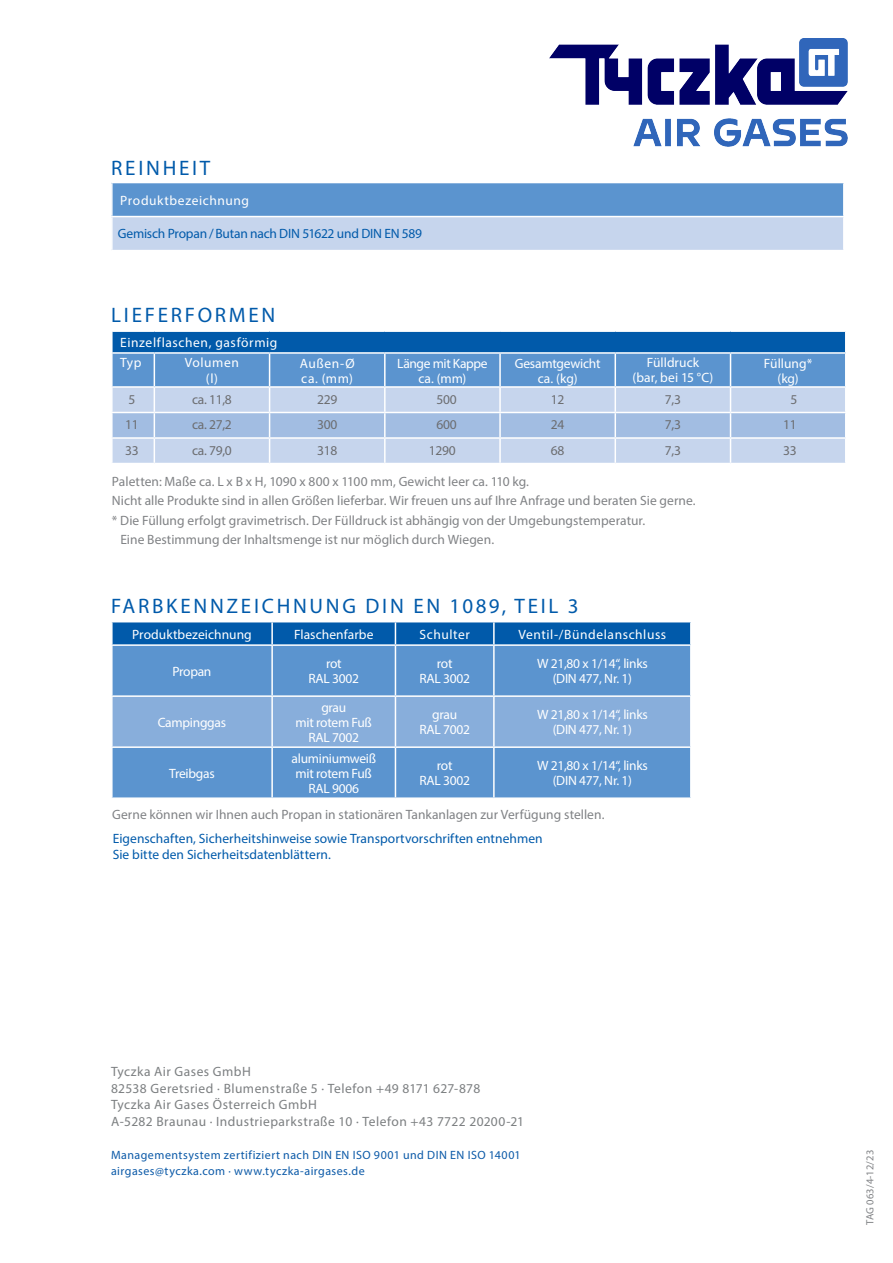
<style>
.page{position:relative;width:893px;height:1263px;background:#fff}
.page>*{position:absolute;margin:0;border:0;box-sizing:border-box;transform-origin:0 0}
.t1{font:21px "Myriad Pro";letter-spacing:.13em;color:#015aaa}
.t2{font:13.5px "Myriad Pro";letter-spacing:.005em;color:#808285}
.t3{font:13.5px/15px "Myriad Pro";letter-spacing:-.015em;color:#fff;text-align:center}
.t4{font:13.5px/16.5px "Myriad Pro";letter-spacing:.035em;color:#7c7f81}
.t5{font:13.5px/16.2px "Myriad Pro";color:#015aaa}
.t6{font:13.5px "Myriad Pro";letter-spacing:-.02em;color:#6c6d70}
.t7{font:13.5px/19.5px "Myriad Pro";letter-spacing:.045em;color:#fff}
.t8{font:13.5px "Myriad Pro";letter-spacing:.04em;color:#fff}
.t9{font:13.5px "Myriad Pro";letter-spacing:-.02em;color:#015aaa}
.t10{font:13.5px "Myriad Pro";letter-spacing:.005em;color:#fff}
.t11{font:12px/16.5px "Myriad Pro";letter-spacing:.04em;color:#0c5aa8}
.t12{font:10.5px "Myriad Pro";letter-spacing:.01em;color:#808285}
</style>
<div class="page">
<div style="left:112px;top:183px;width:732px;height:34px;background:#5b94cf"></div>
<div style="left:112px;top:217px;width:732px;height:34px;background:#c6d5ed"></div>
<hr style="left:111px;top:217px;width:2px;height:33px;background:#fff">
<hr style="left:843px;top:217px;width:2px;height:33px;background:#fff">
<hr style="left:111px;top:250px;width:734px;height:1px;background:#fff">
<hr style="left:111px;top:183px;width:2px;height:33px;background:#fff">
<hr style="left:843px;top:183px;width:2px;height:33px;background:#fff">
<hr style="left:111px;top:216px;width:734px;height:1px;background:#fff">
<svg style="left:112px;top:332px;width:734px;height:131px;background:#87aed9"></svg>
<hr style="left:111px;top:352px;width:43px;height:2px;background:#fff">
<hr style="left:111px;top:354px;width:2px;height:32px;background:#fff">
<hr style="left:154px;top:352px;width:116px;height:2px;background:#fff">
<hr style="left:154px;top:354px;width:1px;height:32px;background:#fff">
<hr style="left:270px;top:352px;width:115px;height:2px;background:#fff">
<hr style="left:269px;top:354px;width:1px;height:32px;background:#fff">
<hr style="left:385px;top:352px;width:115px;height:2px;background:#fff">
<hr style="left:384px;top:354px;width:2px;height:32px;background:#fff">
<hr style="left:500px;top:352px;width:115px;height:2px;background:#fff">
<hr style="left:499px;top:354px;width:2px;height:32px;background:#fff">
<hr style="left:615px;top:352px;width:115px;height:2px;background:#fff">
<hr style="left:614px;top:354px;width:2px;height:32px;background:#fff">
<hr style="left:730px;top:352px;width:116px;height:2px;background:#fff">
<hr style="left:730px;top:354px;width:1px;height:32px;background:#fff">
<hr style="left:845px;top:354px;width:1px;height:32px;background:#fff">
<hr style="left:111px;top:386px;width:43px;height:2px;background:#fff">
<hr style="left:154px;top:386px;width:116px;height:2px;background:#fff">
<hr style="left:270px;top:386px;width:115px;height:2px;background:#fff">
<hr style="left:385px;top:386px;width:115px;height:2px;background:#fff">
<hr style="left:500px;top:386px;width:115px;height:2px;background:#fff">
<hr style="left:615px;top:386px;width:115px;height:2px;background:#fff">
<hr style="left:730px;top:386px;width:116px;height:2px;background:#fff">
<div style="left:113px;top:646px;width:577px;height:151px;background:#5b94cf"></div>
<div style="left:113px;top:697px;width:577px;height:49px;background:#88aedb"></div>
<hr style="left:271px;top:646px;width:2px;height:49px;background:#fff">
<hr style="left:395px;top:646px;width:1px;height:49px;background:#fff">
<hr style="left:493px;top:646px;width:2px;height:49px;background:#fff">
<hr style="left:271px;top:697px;width:2px;height:49px;background:#fff">
<hr style="left:395px;top:697px;width:1px;height:49px;background:#fff">
<hr style="left:493px;top:697px;width:2px;height:49px;background:#fff">
<hr style="left:271px;top:748px;width:2px;height:49px;background:#fff">
<hr style="left:395px;top:748px;width:1px;height:49px;background:#fff">
<hr style="left:493px;top:748px;width:2px;height:49px;background:#fff">
<hr style="left:111px;top:695px;width:161px;height:2px;background:#fff">
<hr style="left:272px;top:695px;width:123px;height:2px;background:#fff">
<hr style="left:111px;top:746px;width:161px;height:2px;background:#fff">
<hr style="left:272px;top:746px;width:123px;height:2px;background:#fff">
<hr style="left:395px;top:695px;width:99px;height:2px;background:#fff">
<hr style="left:494px;top:695px;width:198px;height:2px;background:#fff">
<hr style="left:395px;top:746px;width:99px;height:2px;background:#fff">
<hr style="left:494px;top:746px;width:198px;height:2px;background:#fff">
<div style="left:112px;top:622px;width:578px;height:22px;background:#015aaa"></div>
<hr style="left:493px;top:622px;width:2px;height:22px;background:#fff">
<img style="left:549px;top:38px;width:298px;height:109px">
<h1 class="t1" style="left:111px;top:155px;width:101px">REINHEIT</h1>
<p class="t8" style="left:120px;top:192px;width:130px">Produktbezeichnung</p>
<p class="t9" style="left:118px;top:225px;width:306px">Gemisch Propan / Butan nach DIN 51622 und DIN EN 589</p>
<h1 class="t1" style="left:111px;top:302px;width:166px">LIEFERFORMEN</h1>
<p class="t7" style="left:120px;top:333px;width:159px">Einzelflaschen, gasförmig<br>Typ</p>
<p class="t7" style="left:185px;top:354px;width:56px;line-height:16.5px;text-align:center">Volumen (l)</p>
<p class="t7" style="left:300px;top:355px;width:56px;line-height:15px">Außen-Ø ca. (mm)</p>
<p class="t3" style="left:397px;top:355px;width:92px">Länge mit Kappe ca. (mm)</p>
<p class="t3" style="left:515px;top:355px;width:87px">Gesamtgewicht ca. (kg)</p>
<p class="t3" style="left:633px;top:355px;width:82px">Fülldruck<br>(bar, bei 15 °C)</p>
<p class="t3" style="left:764px;top:355px;width:50px">Füllung* (kg)</p>
<p class="t6" style="left:128px;top:391px;width:8px">5</p>
<p class="t6" style="left:192px;top:391px;width:41px">ca. 11,8</p>
<p class="t6" style="left:317px;top:391px;width:22px">229</p>
<p class="t6" style="left:437px;top:391px;width:22px">500</p>
<p class="t6" style="left:551px;top:391px;width:15px">12</p>
<p class="t6" style="left:665px;top:391px;width:18px">7,3</p>
<p class="t6" style="left:790px;top:391px;width:8px">5</p>
<p class="t6" style="left:125px;top:417px;width:15px">11</p>
<p class="t6" style="left:192px;top:417px;width:41px">ca. 27,2</p>
<p class="t6" style="left:317px;top:417px;width:22px">300</p>
<p class="t6" style="left:437px;top:417px;width:22px">600</p>
<p class="t6" style="left:551px;top:417px;width:15px">24</p>
<p class="t6" style="left:665px;top:417px;width:18px">7,3</p>
<p class="t6" style="left:783px;top:417px;width:15px">11</p>
<p class="t6" style="left:125px;top:442px;width:15px">33</p>
<p class="t6" style="left:192px;top:442px;width:41px">ca. 79,0</p>
<p class="t6" style="left:317px;top:442px;width:22px">318</p>
<p class="t6" style="left:429px;top:442px;width:28px">1290</p>
<p class="t6" style="left:551px;top:442px;width:15px">68</p>
<p class="t6" style="left:665px;top:442px;width:18px">7,3</p>
<p class="t6" style="left:783px;top:442px;width:15px">33</p>
<p class="t2" style="left:112px;top:473px;width:419px">Paletten: Maße ca. L x B x H, 1090 x 800 x 1100 mm, Gewicht leer ca. 110 kg.</p>
<p class="t2" style="left:112px;top:492px;width:585px">Nicht alle Produkte sind in allen Größen lieferbar. Wir freuen uns auf Ihre Anfrage und beraten Sie gerne.</p>
<p class="t2" style="left:112px;top:512px;width:535px">* Die Füllung erfolgt gravimetrisch. Der Fülldruck ist abhängig von der Umgebungstemperatur.</p>
<p class="t2" style="left:120px;top:531px;width:375px">Eine Bestimmung der Inhaltsmenge ist nur möglich durch Wiegen.</p>
<h1 class="t1" style="left:111px;top:593px;width:469px">FARBKENNZEICHNUNG DIN EN 1089, TEIL 3</h1>
<p class="t3" style="left:132px;top:626px;width:121px">Produktbezeichnung</p>
<p class="t10" style="left:294px;top:626px;width:81px">Flaschenfarbe</p>
<p class="t8" style="left:419px;top:626px;width:52px">Schulter</p>
<p class="t8" style="left:518px;top:626px;width:149px">Ventil-/Bündelanschluss</p>
<p class="t3" style="left:172px;top:663px;width:40px">Propan</p>
<p class="t3" style="left:308px;top:656px;width:52px">rot<br>RAL 3002</p>
<p class="t3" style="left:419px;top:656px;width:52px">rot<br>RAL 3002</p>
<p class="t3" style="left:537px;top:656px;width:112px">W 21,80 x 1/14“, links (DIN 477, Nr. 1)</p>
<p class="t3" style="left:158px;top:714px;width:70px">Campinggas</p>
<p class="t3" style="left:296px;top:699px;width:78px">grau<br>mit rotem Fuß<br>RAL 7002</p>
<p class="t3" style="left:419px;top:707px;width:52px">grau<br>RAL 7002</p>
<p class="t3" style="left:537px;top:707px;width:112px">W 21,80 x 1/14“, links (DIN 477, Nr. 1)</p>
<p class="t3" style="left:291px;top:750px;width:86px">aluminiumweiß mit rotem Fuß<br>RAL 9006</p>
<p class="t3" style="left:419px;top:758px;width:52px">rot<br>RAL 3002</p>
<p class="t3" style="left:537px;top:758px;width:112px">W 21,80 x 1/14“, links (DIN 477, Nr. 1)</p>
<p class="t2" style="left:112px;top:806px;width:494px">Gerne können wir Ihnen auch Propan in stationären Tankanlagen zur Verfügung stellen.</p>
<p class="t3" style="left:169px;top:765px;width:47px">Treibgas</p>
<p class="t5" style="left:113px;top:830px;width:431px">Eigenschaften, Sicherheitshinweise sowie Transportvorschriften entnehmen<br>Sie bitte den Sicherheitsdatenblättern.</p>
<p class="t4" style="left:111px;top:1063px;width:415px">Tyczka Air Gases GmbH<br>82538 Geretsried · Blumenstraße 5 · Telefon +49 8171 627-878<br>Tyczka Air Gases Österreich GmbH<br>A-5282 Braunau · Industrieparkstraße 10 · Telefon +43 7722 20200-21</p>
<p class="t11" style="left:111px;top:1146px;width:411px">Managementsystem zertifiziert nach DIN EN ISO 9001 und DIN EN ISO 14001 airgases@tyczka.com · www.tyczka-airgases.de</p>
<p class="t12" style="left:864px;top:1225px;width:76px;rotate:-90deg">TAG 063/4-12/23</p>
</div>
